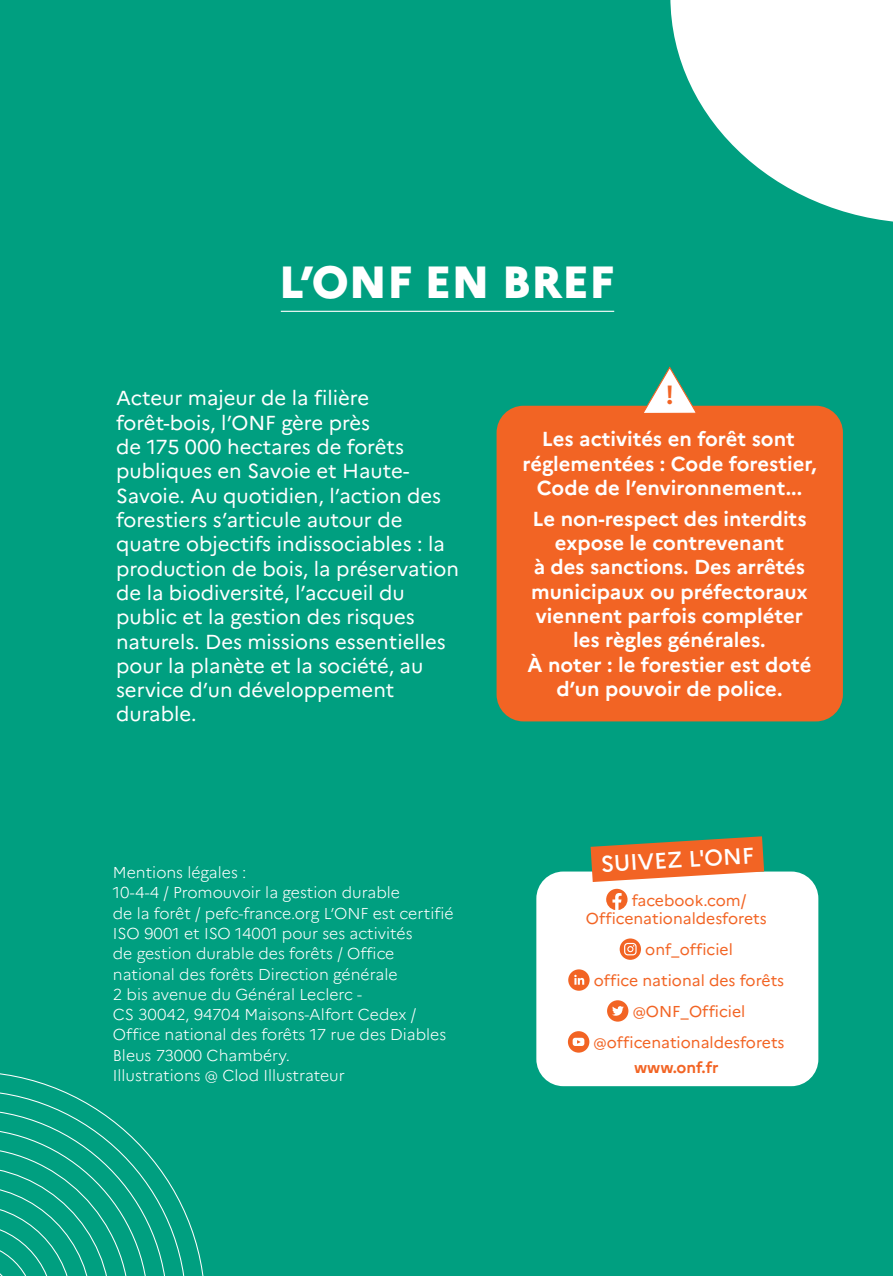
<style>
.page{position:relative;width:893px;height:1276px;background:#009f80}
.page>*{position:absolute;margin:0;border:0;box-sizing:border-box;transform-origin:0 0}
.t1{font:800 45px "Marianne";color:#fff}
.t2{font:700 26.32px "Marianne";color:#f26424}
.t3{font:500 22.5px "Marianne";color:#fff}
.t4{font:20.25px/24.3px "Marianne";color:#fff}
.t5{font:700 20.25px/24.3px "Marianne";color:#fff;text-align:center}
.t6{font:300 15.75px/20.2px "Marianne";color:#fff}
.t7{font:15.75px/30.8px "Marianne";color:#f26424}
.t8{font:700 15.75px "Marianne";color:#f26424}
</style>
<div class="page">
<svg style="left:670px;top:0;width:223px;height:222px;fill:#fff"></svg>
<hr style="left:281px;top:311px;width:333px;height:1px;background:#fff">
<div style="left:536px;top:871px;width:282px;height:215px;background:#fff;border-radius:27px"></div>
<svg style="left:606px;top:889px;width:21px;height:21px"></svg>
<svg style="left:620px;top:938px;width:21px;height:22px"></svg>
<svg style="left:568px;top:969px;width:22px;height:21px"></svg>
<svg style="left:607px;top:1000px;width:21px;height:21px"></svg>
<svg style="left:568px;top:1031px;width:21px;height:21px"></svg>
<svg style="left:591px;top:836px;width:173px;height:46px"></svg>
<div style="left:497px;top:406px;width:346px;height:315px;background:#f26424;border-radius:27px"></div>
<svg style="left:641px;top:366px;width:58px;height:47px"></svg>
<svg style="left:0;top:1073px;width:204px;height:203px"></svg>
<h1 class="t1" style="left:279px;top:255px;width:337px">L’ONF EN BREF</h1>
<p class="t4" style="left:116px;top:386px;width:344px">Acteur majeur de la filière forêt-bois, l’ONF gère près<br>de 175 000 hectares de forêts publiques en Savoie et Haute-<br>Savoie. Au quotidien, l’action des forestiers s’articule autour de quatre objectifs indissociables : la production de bois, la préservation de la biodiversité, l’accueil du public et la gestion des risques naturels. Des missions essentielles pour la planète et la société, au service d’un développement durable.</p>
<p class="t6" style="left:113px;top:862px;width:135px">Mentions légales :</p>
<p class="t6" style="left:113px;top:882px;width:342px">10-4-4 / Promouvoir la gestion durable<br>de la forêt / pefc-france.org L’ONF est certifié ISO 9001 et ISO 14001 pour ses activités<br>de gestion durable des forêts / Office national des forêts Direction générale<br>2 bis avenue du Général Leclerc -<br>CS 30042, 94704 Maisons-Alfort Cedex / Office national des forêts 17 rue des Diables Bleus 73000 Chambéry.<br>Illustrations @ Clod Illustrateur</p>
<p class="t2" style="left:665px;top:379px;width:10px">!</p>
<p class="t5" style="left:522px;top:427px;width:296px">Les activités en forêt sont réglementées : Code forestier,<br>Code de l’environnement...</p>
<p class="t5" style="left:527px;top:506px;width:285px">Le non-respect des interdits expose le contrevenant<br>à des sanctions. Des arrêtés municipaux ou préfectoraux viennent parfois compléter les règles générales.<br>À noter : le forestier est doté d’un pouvoir de police.</p>
<p class="t3" style="left:600px;top:851px;width:155px;rotate:-4deg">SUIVEZ L'ONF</p>
<p class="t7" style="left:586px;top:890px;width:182px;line-height:18.9px;text-indent:46px">facebook.com/<br>Officenationaldesforets</p>
<p class="t7" style="left:594px;top:934px;width:192px;text-align:center">onf_officiel<br>office national des forêts @ONF_Officiel @officenationaldesforets</p>
<p class="t8" style="left:634px;top:1058px;width:86px">www.onf.fr</p>
</div>
